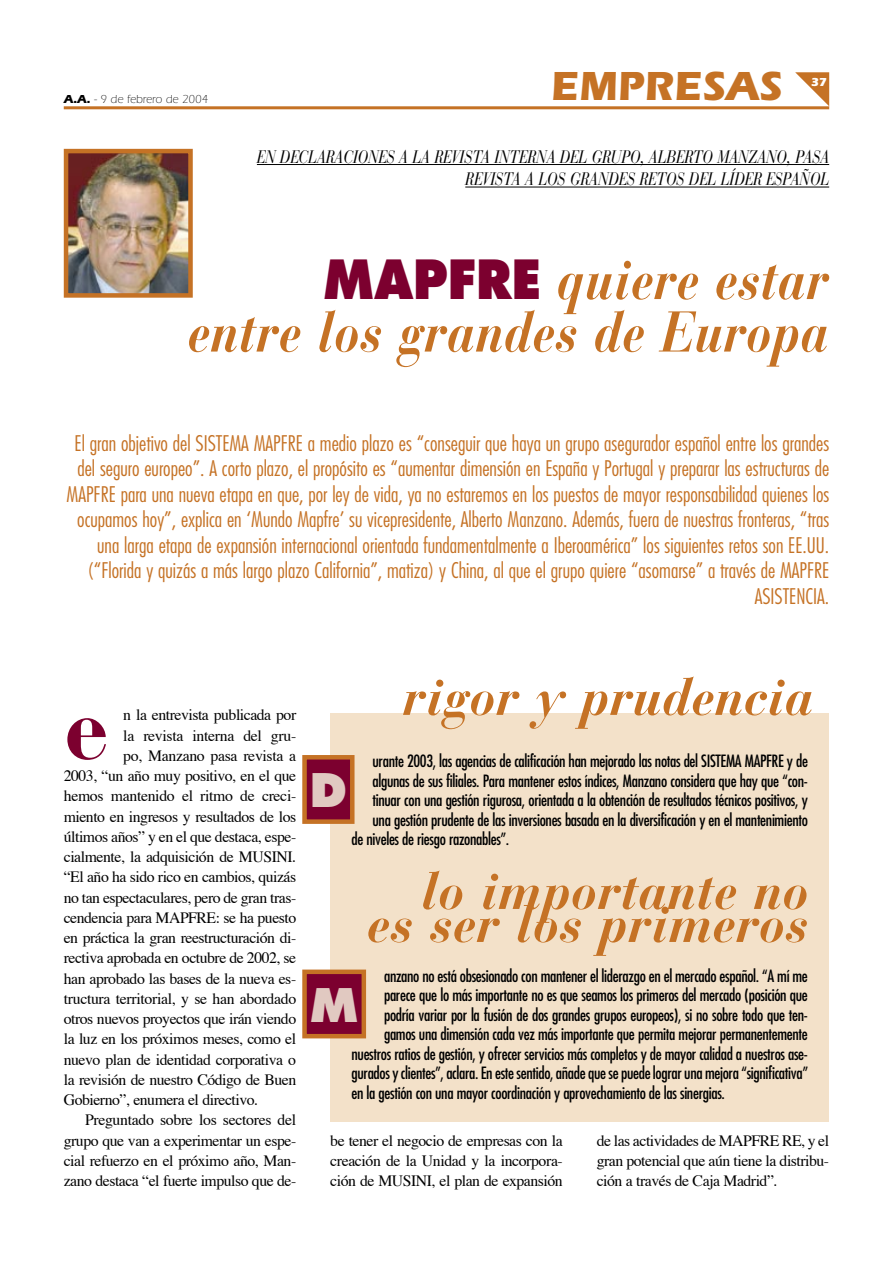
<style>
.page{position:relative;width:893px;height:1263px;background:#fff}
.page>*{position:absolute;margin:0;border:0;box-sizing:border-box;transform-origin:0 0}
.t1{font:700 90px "Bauer Bodoni";color:#7c002f}
.Titular{font:italic 700 57px/52.5px "Bauer Bodoni";color:#c57225;text-align:right;scale:.9 1}
.t2{font:italic 700 52.5px "Bauer Bodoni";color:#c57225}
.t3{font:800 45px "Futura";color:#e1c9c1}
.t4{font:700 42px "Itc Eras";color:#c57225}
.Entradilla{font:300 condensed 21px/25.5px "Futura";color:#c57225;text-align:right}
.Antetitulo{font:italic 18px/22.5px "Bauer Bodoni";color:#000;text-align:right;scale:.8 1}
.t5{font:condensed 16.5px "Futura";letter-spacing:-.02em;color:#000}
.Capitular{font:15.75px "Times";letter-spacing:-.03em;color:#000}
.Texto{font:15.75px/20.2px "Times";letter-spacing:-.03em;color:#000;text-align:justify}
.t6{font:300 12px "Itc Eras";color:#000}
.t7{font:700 12px "Itc Eras";color:#fff}
.s1{font-weight:700}
.s2{font-family:"Futura";font-weight:800;font-style:normal;font-size:52.5px;color:#7c002f}
</style>
<div class="page">
<hr style="left:64px;top:106px;width:765px;height:3px;background:#c57225">
<svg style="left:795px;top:72px;width:34px;height:34px"></svg>
<hr style="left:257px;top:164px;width:572px;height:1px;background:#000">
<hr style="left:465px;top:187px;width:364px;height:1px;background:#000">
<div style="left:330px;top:713px;width:499px;height:409px;background:#f3e1c9"></div>
<div style="left:305px;top:757px;width:47px;height:65px;background:#7c002f"></div>
<div style="left:302px;top:755px;width:53px;height:69px;border:4px solid #c57225"></div>
<div style="left:305px;top:972px;width:59px;height:64px;background:#7c002f"></div>
<div style="left:302px;top:969px;width:64px;height:69px;border:4px solid #c57225"></div>
<img style="left:69px;top:154px;width:119px;height:139px">
<div style="left:64px;top:149px;width:129px;height:149px;border:4px solid #c57225"></div>
<p class="t6" style="left:64px;top:92px;width:146px"><span class="s1">A.A.</span> - 9 de febrero de 2004</p>
<p class="t4" style="left:550px;top:62px;width:233px">EMPRESAS</p>
<p class="t7" style="left:811px;top:75px;width:18px">37</p>
<p class="Antetitulo" style="left:257px;top:145px;width:717px">EN DECLARACIONES A LA REVISTA INTERNA DEL GRUPO, ALBERTO MANZANO, PASA<br>REVISTA A LOS GRANDES RETOS DEL LÍDER ESPAÑOL</p>
<p class="Titular" style="left:188px;top:253px;width:714px"><span class="s2">MAPFRE</span> quiere estar<br>entre los grandes de Europa</p>
<p class="Entradilla" style="left:67px;top:430px;width:764px">El gran objetivo del SISTEMA MAPFRE a medio plazo es “conseguir que haya un grupo asegurador español entre los grandes del seguro europeo”. A corto plazo, el propósito es “aumentar dimensión en España y Portugal y preparar las estructuras de MAPFRE para una nueva etapa en que, por ley de vida, ya no estaremos en los puestos de mayor responsabilidad quienes los ocupamos hoy”, explica en ‘Mundo Mapfre’ su vicepresidente, Alberto Manzano. Además, fuera de nuestras fronteras, “tras una larga etapa de expansión internacional orientada fundamentalmente a Iberoamérica” los siguientes retos son EE.UU. (“Florida y quizás a más largo plazo California”, matiza) y China, al que el grupo quiere “asomarse” a través de MAPFRE ASISTENCIA.</p>
<p class="Capitular" style="left:123px;top:705px;width:174px">n la entrevista publicada por</p>
<p class="Capitular" style="left:123px;top:725px;width:174px">la revista interna del gru-</p>
<p class="Capitular" style="left:123px;top:746px;width:174px">po, Manzano pasa revista a</p>
<p class="Capitular" style="left:64px;top:766px;width:234px">2003, “un año muy positivo, en el que</p>
<p class="Capitular" style="left:64px;top:786px;width:234px">hemos mantenido el ritmo de creci-</p>
<p class="Capitular" style="left:64px;top:806px;width:234px">miento en ingresos y resultados de los</p>
<p class="Capitular" style="left:64px;top:827px;width:234px">últimos años” y en el que destaca, espe-</p>
<p class="Capitular" style="left:64px;top:847px;width:234px">cialmente, la adquisición de MUSINI.</p>
<p class="Capitular" style="left:64px;top:867px;width:234px">“El año ha sido rico en cambios, quizás</p>
<p class="Capitular" style="left:64px;top:887px;width:234px">no tan espectaculares, pero de gran tras-</p>
<p class="Capitular" style="left:64px;top:908px;width:234px">cendencia para MAPFRE: se ha puesto</p>
<p class="Capitular" style="left:64px;top:928px;width:234px">en práctica la gran reestructuración di-</p>
<p class="Capitular" style="left:64px;top:948px;width:234px">rectiva aprobada en octubre de 2002, se</p>
<p class="Capitular" style="left:64px;top:968px;width:234px">han aprobado las bases de la nueva es-</p>
<p class="Capitular" style="left:64px;top:989px;width:234px">tructura territorial, y se han abordado</p>
<p class="Capitular" style="left:64px;top:1009px;width:234px">otros nuevos proyectos que irán viendo</p>
<p class="Capitular" style="left:64px;top:1029px;width:234px">la luz en los próximos meses, como el</p>
<p class="Capitular" style="left:64px;top:1049px;width:234px">nuevo plan de identidad corporativa o</p>
<p class="Capitular" style="left:64px;top:1070px;width:234px">la revisión de nuestro Código de Buen</p>
<p class="Capitular" style="left:64px;top:1090px;width:196px">Gobierno”, enumera el directivo.</p>
<p class="Texto" style="left:64px;top:1111px;width:234px;text-indent:21px">Preguntado sobre los sectores del grupo que van a experimentar un espe&shy;cial refuerzo en el próximo año, Man&shy;zano destaca “el fuerte impulso que de-</p>
<p class="t1" style="left:64px;top:673px;width:47px">e</p>
<p class="t2" style="left:403px;top:664px;width:413px">rigor y prudencia</p>
<p class="t5" style="left:373px;top:751px;width:437px">urante 2003, las agencias de calificación han mejorado las notas del SISTEMA MAPFRE y de</p>
<p class="t5" style="left:373px;top:770px;width:437px">algunas de sus filiales. Para mantener estos índices, Manzano considera que hay que “con-</p>
<p class="t5" style="left:373px;top:790px;width:437px">tinuar con una gestión rigurosa, orientada a la obtención de resultados técnicos positivos, y</p>
<p class="t5" style="left:373px;top:809px;width:437px">una gestión prudente de las inversiones basada en la diversificación y en el mantenimiento</p>
<p class="t5" style="left:351px;top:829px;width:159px">de niveles de riesgo razonables”.</p>
<p class="t3" style="left:310px;top:763px;width:39px">D</p>
<p class="t2" style="left:421px;top:858px;width:389px">lo importante no</p>
<p class="t2" style="left:367px;top:891px;width:443px">es ser los primeros</p>
<p class="t5" style="left:384px;top:965px;width:425px">anzano no está obsesionado con mantener el liderazgo en el mercado español. “A mí me</p>
<p class="t5" style="left:384px;top:985px;width:425px">parece que lo más importante no es que seamos los primeros del mercado (posición que</p>
<p class="t5" style="left:384px;top:1004px;width:425px">podría variar por la fusión de dos grandes grupos europeos), si no sobre todo que ten-</p>
<p class="t5" style="left:384px;top:1024px;width:425px">gamos una dimensión cada vez más importante que permita mejorar permanentemente</p>
<p class="t5" style="left:351px;top:1043px;width:458px">nuestros ratios de gestión, y ofrecer servicios más completos y de mayor calidad a nuestros ase-</p>
<p class="t5" style="left:351px;top:1063px;width:458px">gurados y clientes”, aclara. En este sentido, añade que se puede lograr una mejora “significativa”</p>
<p class="t5" style="left:351px;top:1082px;width:375px">en la gestión con una mayor coordinación y aprovechamiento de las sinergias.</p>
<p class="t3" style="left:310px;top:977px;width:50px">M</p>
<p class="Texto" style="left:330px;top:1131px;width:234px">be tener el negocio de empresas con la creación de la Unidad y la incorpora&shy;ción de MUSINI, el plan de expansión</p>
<p class="Texto" style="left:597px;top:1131px;width:234px">de las actividades de MAPFRE RE, y el gran potencial que aún tiene la distribu&shy;ción a través de Caja Madrid”.</p>
</div>
